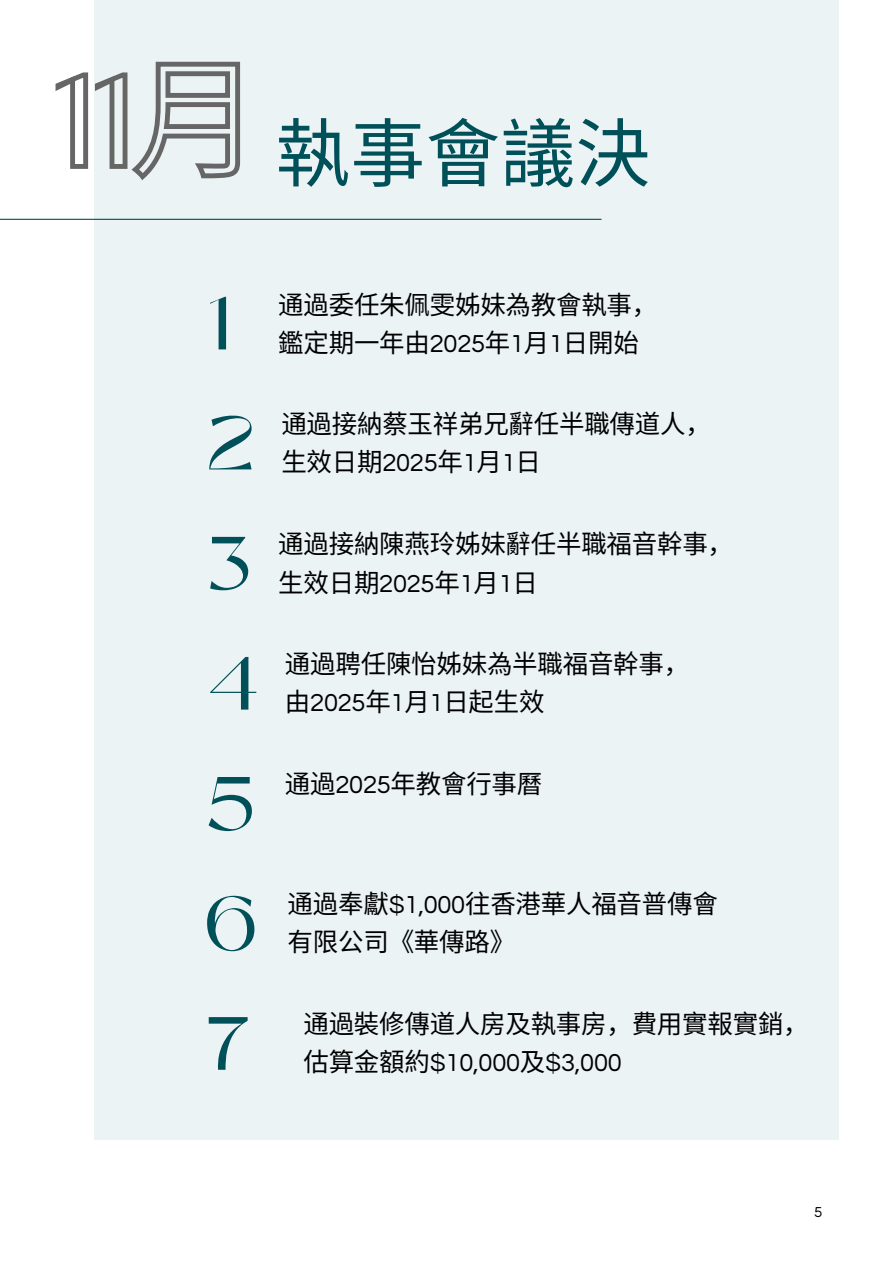
<style>
.page{position:relative;width:894px;height:1264px;background:#fff}
.page>*{position:absolute;margin:0;border:0;box-sizing:border-box;transform-origin:0 0}
.t1{font:75px "Black Mango";color:#005059}
.t2{font:75px "Noto Sans CJ Ksc";color:#005059}
.t3{font:25.5px/38.2px "Noto Sans CJ Ksc";letter-spacing:-.01em;color:#000001}
.t4{font:25.5px "Questrial";letter-spacing:-.01em;color:#000001}
.t5{font:15px "Questrial";color:#000001}
.s1{font-family:"Questrial"}
.s2{font-family:"Noto Sans CJ Ksc"}
</style>
<div class="page">
<div style="left:94px;top:0;width:744px;height:1139px;background:#ebf3f4"></div>
<hr style="left:0;top:219px;width:601px;height:1px;background:#005059">
<svg style="left:55px;top:61px;width:186px;height:119px"></svg>
<p class="t2" style="left:275px;top:94px;width:376px">執事會議決</p>
<p class="t1" style="left:207px;top:267px;width:24px">1</p>
<p class="t3" style="left:278px;top:284px;width:380px">通過委任朱佩雯姊妹為教會執事，鑑定期一年由<span class="s1">2025</span>年<span class="s1">1</span>月 <span class="s1">1</span>日開始</p>
<p class="t1" style="left:207px;top:387px;width:50px">2</p>
<p class="t3" style="left:281px;top:403px;width:431px">通過接納蔡玉祥弟兄辭任半職傳道人，生效日期<span class="s1">2025</span>年<span class="s1">1</span>月 <span class="s1">1</span>日</p>
<p class="t1" style="left:207px;top:507px;width:46px">3</p>
<p class="t3" style="left:278px;top:523px;width:456px">通過接納陳燕玲姊妹辭任半職福音幹事，生效日期<span class="s1">2025</span>年<span class="s1">1</span>月 <span class="s1">1</span>日</p>
<p class="t1" style="left:207px;top:627px;width:54px">4</p>
<p class="t1" style="left:207px;top:747px;width:50px">5</p>
<p class="t1" style="left:204px;top:867px;width:55px">6</p>
<p class="t1" style="left:207px;top:987px;width:44px">7</p>
<p class="t3" style="left:285px;top:643px;width:405px">通過聘任陳怡姊妹為半職福音幹事，</p>
<p class="t3" style="left:285px;top:681px;width:261px">由<span class="s1">2025</span>年<span class="s1">1</span>月 <span class="s1">1</span>日起生效</p>
<p class="t3" style="left:285px;top:763px;width:259px">通過<span class="s1">2025</span>年教會行事曆</p>
<p class="t3" style="left:287px;top:883px;width:431px">通過奉獻<span class="s1">$1,000</span>往香港華人福音普傳會</p>
<p class="t3" style="left:287px;top:921px;width:229px">有限公司《華傳路》</p>
<p class="t3" style="left:303px;top:1003px;width:506px">通過裝修傳道人房及執事房，費用實報實銷，</p>
<p class="t4" style="left:303px;top:1050px;width:320px"><span class="s2">估算金額約</span>$10,000<span class="s2">及</span>$3,000</p>
<p class="t5" style="left:814px;top:1204px;width:10px">5</p>
</div>
